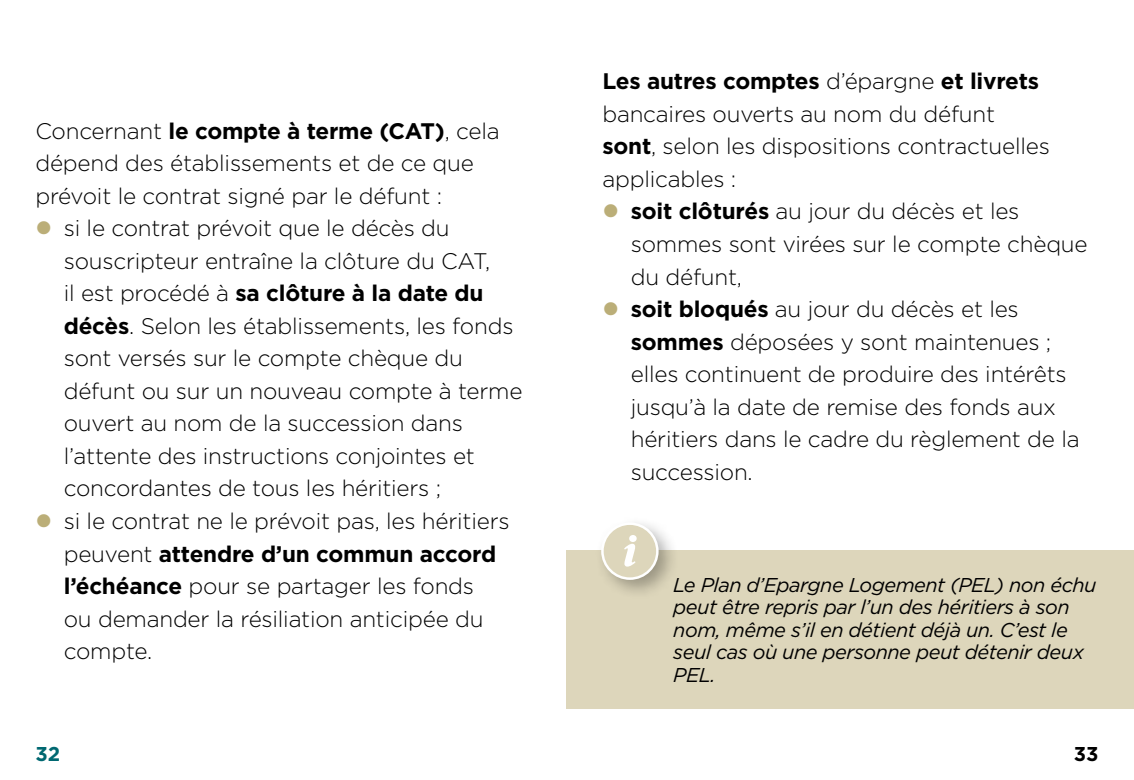
<style>
.page{position:relative;width:1134px;height:780px;background:#fff}
.page>*{position:absolute;margin:0;border:0;box-sizing:border-box;transform-origin:0 0}
.Texte_puce{font:300 22.5px/32.5px "Gotham";letter-spacing:-.01em;color:#000}
.info_texte{font:italic 20px/22.5px "Gotham";letter-spacing:-.025em;color:#000}
.t1{font:700 20px "Gotham";color:#006871}
.t2{font:700 20px "Gotham";color:#000}
.s1{font-weight:700}
</style>
<div class="page">
<div style="left:567px;top:550px;width:567px;height:158px;background:#ddd6bb"></div>
<div style="left:595px;top:516px;width:85px;height:85px;background:#000;opacity:.3"></div>
<div style="left:602px;top:523px;width:55px;height:55px;background:#ddd6bb;border-radius:50%"></div>
<div style="left:601px;top:522px;width:58px;height:58px;border:2px solid #fff;border-radius:50%"></div>
<svg style="left:624px;top:535px;width:13px;height:31px"></svg>
<p class="Texte_puce" style="left:35px;top:114px;width:466px">Concernant <span class="s1">le compte à terme (CAT)</span>, cela dépend des établissements et de ce que prévoit le contrat signé par le défunt :</p>
<p class="Texte_puce" style="left:64px;top:211px;width:460px">si le contrat prévoit que le décès du souscripteur entraîne la clôture du CAT,<br>il est procédé à <span class="s1">sa clôture à la date du décès</span>. Selon les établissements, les fonds sont versés sur le compte chèque du défunt ou sur un nouveau compte à terme ouvert au nom de la succession dans l’attente des instructions conjointes et concordantes de tous les héritiers ;</p>
<p class="Texte_puce" style="left:64px;top:504px;width:447px">si le contrat ne le prévoit pas, les héritiers peuvent <span class="s1">attendre d’un commun accord l’échéance</span> pour se partager les fonds<br>ou demander la résiliation anticipée du compte.</p>
<p class="Texte_puce" style="left:602px;top:65px;width:449px"><span class="s1">Les autres comptes</span> d’épargne <span class="s1">et livrets </span>bancaires ouverts au nom du défunt <span class="s1">sont</span>, selon les dispositions contractuelles applicables :</p>
<p class="Texte_puce" style="left:631px;top:195px;width:458px"><span class="s1">soit clôturés</span> au jour du décès et les sommes sont virées sur le compte chèque du défunt,</p>
<p class="Texte_puce" style="left:631px;top:292px;width:450px"><span class="s1">soit bloqués</span> au jour du décès et les <span class="s1">sommes</span> déposées y sont maintenues ; elles continuent de produire des intérêts jusqu’à la date de remise des fonds aux héritiers dans le cadre du règlement de la succession.</p>
<p class="info_texte" style="left:673px;top:573px;width:425px">Le Plan d’Epargne Logement (PEL) non échu peut être repris par l’un des héritiers à son nom, même s’il en détient déjà un. C’est le seul cas où une personne peut détenir deux PEL.</p>
<p class="t1" style="left:35px;top:740px;width:26px">32</p>
<p class="t2" style="left:1074px;top:740px;width:26px">33</p>
</div>
